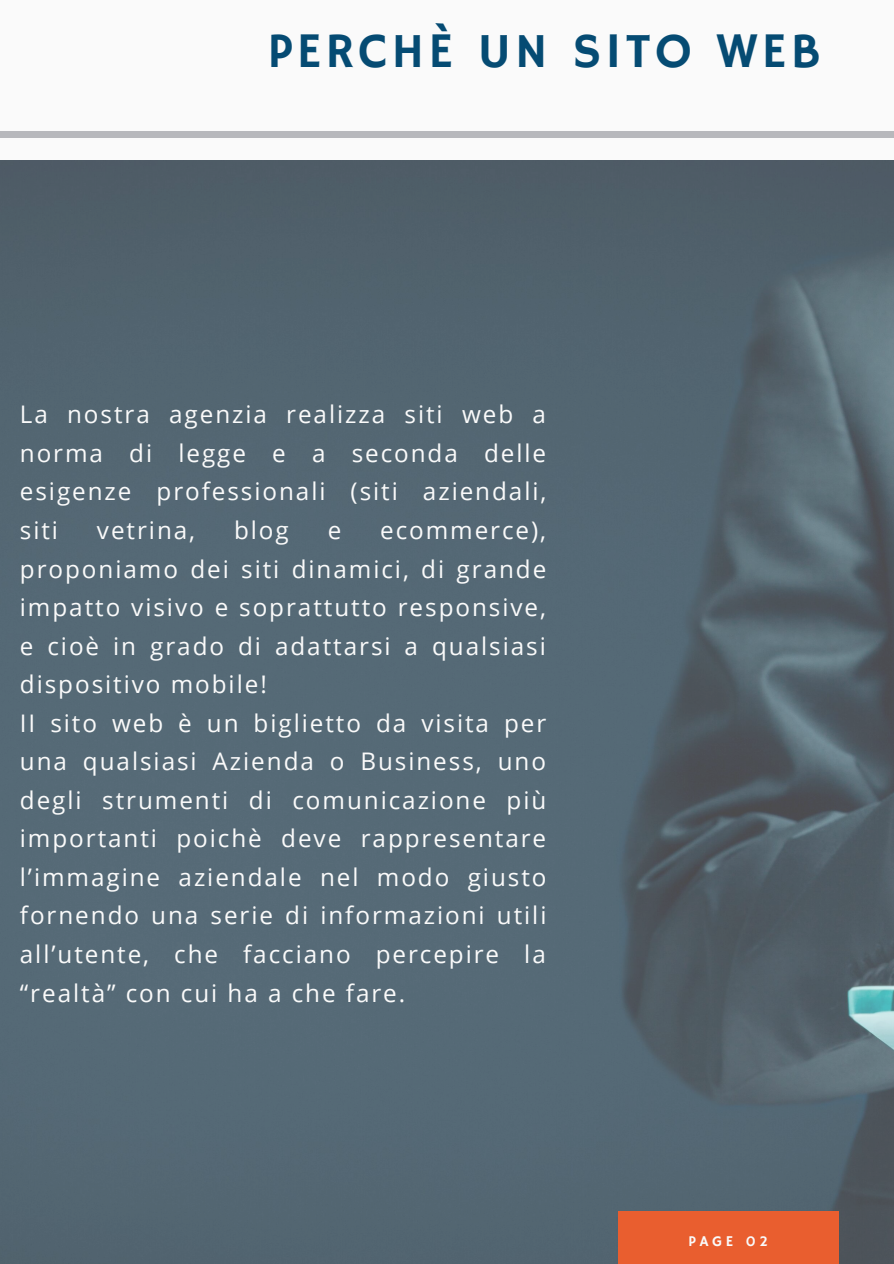
<style>
.page{position:relative;width:894px;height:1264px;background:#fff}
.page>*{position:absolute;margin:0;border:0;box-sizing:border-box;transform-origin:0 0}
.t1{font:49.65px "Hammersmith One";letter-spacing:.08em;color:#054b73}
.t2{font:24.3px/38.5px "Open Sans";letter-spacing:.08em;color:#fafafa;text-align:justify}
.t3{font:14.85px "Hammersmith One";letter-spacing:.25em;color:#fafafa}
</style>
<div class="page">
<div style="left:0;top:0;width:893px;height:1263px;background:#fafafa"></div>
<div style="left:0;top:131px;width:893px;height:7px;background:#b7b8bc"></div>
<img style="left:0;top:160px;width:893px;height:1103px">
<div style="left:617px;top:1211px;width:221px;height:52px;background:#e95e2f"></div>
<h1 class="t1" style="left:268px;top:23px;width:553px">PERCHÈ UN SITO WEB</h1>
<p class="t2" style="left:20px;top:394px;width:528px">La nostra agenzia realizza siti web a norma di legge e a seconda delle esigenze professionali (siti aziendali, siti</p>
<p class="t2" style="left:97px;top:510px;width:100px">vetrina,</p>
<p class="t2" style="left:234px;top:510px;width:56px">blog</p>
<p class="t2" style="left:327px;top:510px;width:15px">e</p>
<p class="t2" style="left:20px;top:510px;width:528px;text-align:left;text-indent:360px">ecommerce), proponiamo dei siti dinamici, di grande impatto visivo e soprattutto responsive, e cioè in grado di adattarsi a qualsiasi dispositivo mobile!<br>II sito web è un biglietto da visita per una qualsiasi Azienda o Business, uno degli strumenti di comunicazione più importanti poichè deve rappresentare l’immagine aziendale nel modo giusto fornendo una serie di informazioni utili all’utente, che facciano percepire la “realtà” con cui ha a che fare.</p>
<p class="t3" style="left:688px;top:1232px;width:81px">PAGE 02</p>
</div>
